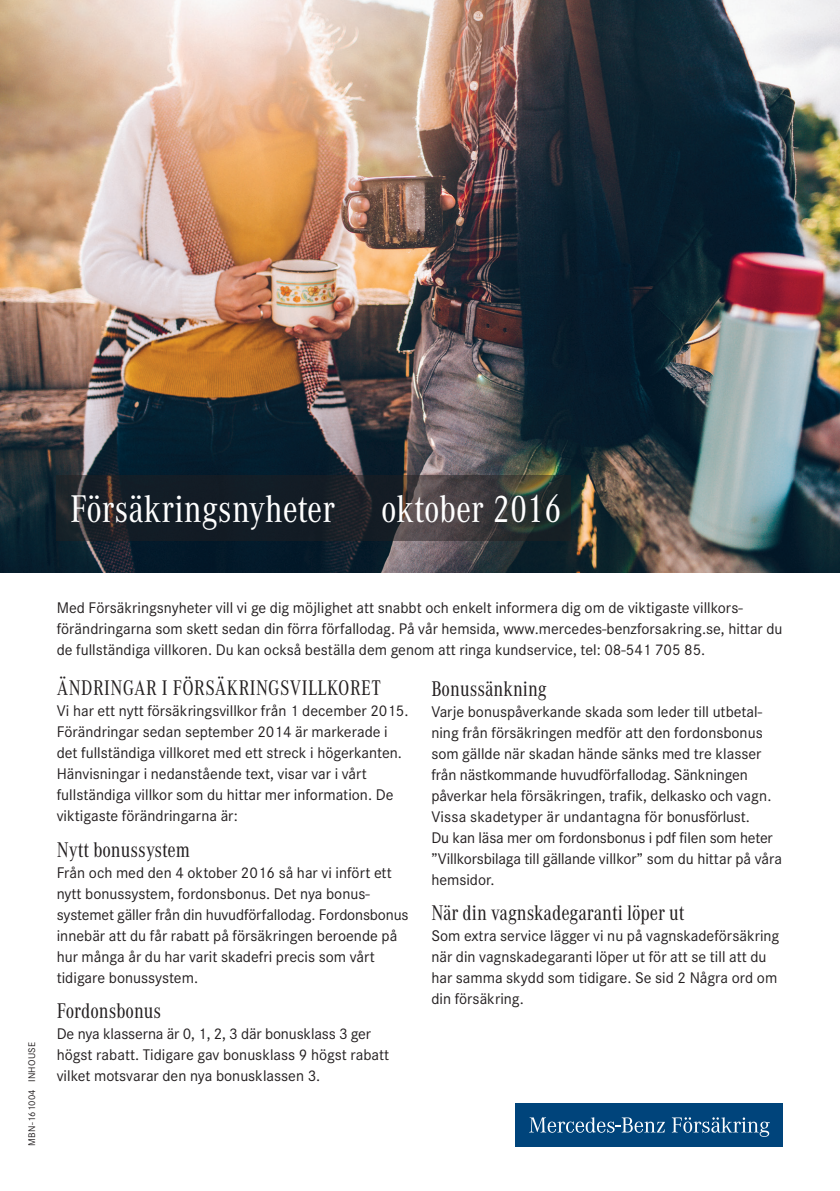
<style>
.page{position:relative;width:840px;height:1191px;background:#fff}
.page>*{position:absolute;margin:0;border:0;box-sizing:border-box;transform-origin:0 0}
.t1{font:40px "Corporate A Con";color:#fff}
.t2{font:22px "Corporate A Con";color:#231f20}
.t3{font:22px "Corporate A Con";letter-spacing:.02em;color:#231f20}
.t4{font:16px/21px "Corporate S";color:#231f20}
.t5{font:10px "Corporate S";letter-spacing:.02em;color:#231f20}
</style>
<div class="page">
<img style="left:0;top:0;width:839px;height:572px">
<div style="left:515px;top:1103px;width:267px;height:43px;background:#00447b"></div>
<svg style="left:529px;top:1117px;width:135px;height:15px"></svg>
<svg style="left:671px;top:1117px;width:98px;height:20px"></svg>
<svg style="left:57px;top:475px;width:513px;height:66px;background:#24292e"></svg>
<h1 class="t1" style="left:70px;top:487px;width:492px">Försäkringsnyheter oktober 2016</h1>
<p class="t5" style="left:26px;top:1145px;width:105px;rotate:-90deg">MBN-161004 INHOUSE</p>
<p class="t4" style="left:57px;top:597px;width:727px">Med Försäkringsnyheter vill vi ge dig möjlighet att snabbt och enkelt informera dig om de viktigaste villkors&shy;förändringarna som skett sedan din förra förfallodag. På vår hemsida, www.mercedes-benzforsakring.se, hittar du de fullständiga villkoren. Du kan också beställa dem genom att ringa kundservice, tel: 08-541 705 85.</p>
<h2 class="t3" style="left:57px;top:676px;width:325px">ÄNDRINGAR I FÖRSÄKRINGSVILLKORET</h2>
<p class="t4" style="left:57px;top:700px;width:353px">Vi har ett nytt försäkringsvillkor från 1 december 2015.<br>Förändringar sedan september 2014 är markerade i det fullständiga villkoret med ett streck i högerkanten.<br>Hänvisningar i nedanstående text, visar var i vårt fullständiga villkor som du hittar mer information. De viktigaste förändringarna är:</p>
<h2 class="t2" style="left:57px;top:837px;width:135px">Nytt bonussystem</h2>
<p class="t4" style="left:57px;top:862px;width:353px">Från och med den 4 oktober 2016 så har vi infört ett nytt bonussystem, fordonsbonus. Det nya bonus&shy;systemet gäller från din huvudförfallodag. Fordonsbonus innebär att du får rabatt på försäkringen beroende på hur många år du har varit skadefri precis som vårt tidigare bonussystem.</p>
<h2 class="t2" style="left:57px;top:999px;width:106px">Fordonsbonus</h2>
<p class="t4" style="left:57px;top:1023px;width:334px">De nya klasserna är 0, 1, 2, 3 där bonusklass 3 ger högst rabatt. Tidigare gav bonusklass 9 högst rabatt vilket motsvarar den nya bonusklassen 3.</p>
<h2 class="t2" style="left:431px;top:676px;width:117px">Bonussänkning</h2>
<p class="t4" style="left:431px;top:701px;width:352px">Varje bonuspåverkande skada som leder till utbetal&shy;ning från försäkringen medför att den fordonsbonus som gällde när skadan hände sänks med tre klasser från nästkommande huvudförfallodag. Sänkningen påverkar hela försäkringen, trafik, delkasko och vagn.<br>Vissa skadetyper är undantagna för bonusförlust.<br>Du kan läsa mer om fordonsbonus i pdf filen som heter ”Villkorsbilaga till gällande villkor” som du hittar på våra hemsidor.</p>
<h2 class="t2" style="left:431px;top:900px;width:255px">När din vagnskadegaranti löper ut</h2>
<p class="t4" style="left:431px;top:925px;width:349px">Som extra service lägger vi nu på vagnskadeförsäkring när din vagnskadegaranti löper ut för att se till att du har samma skydd som tidigare. Se sid 2 Några ord om din försäkring.</p>
</div>
